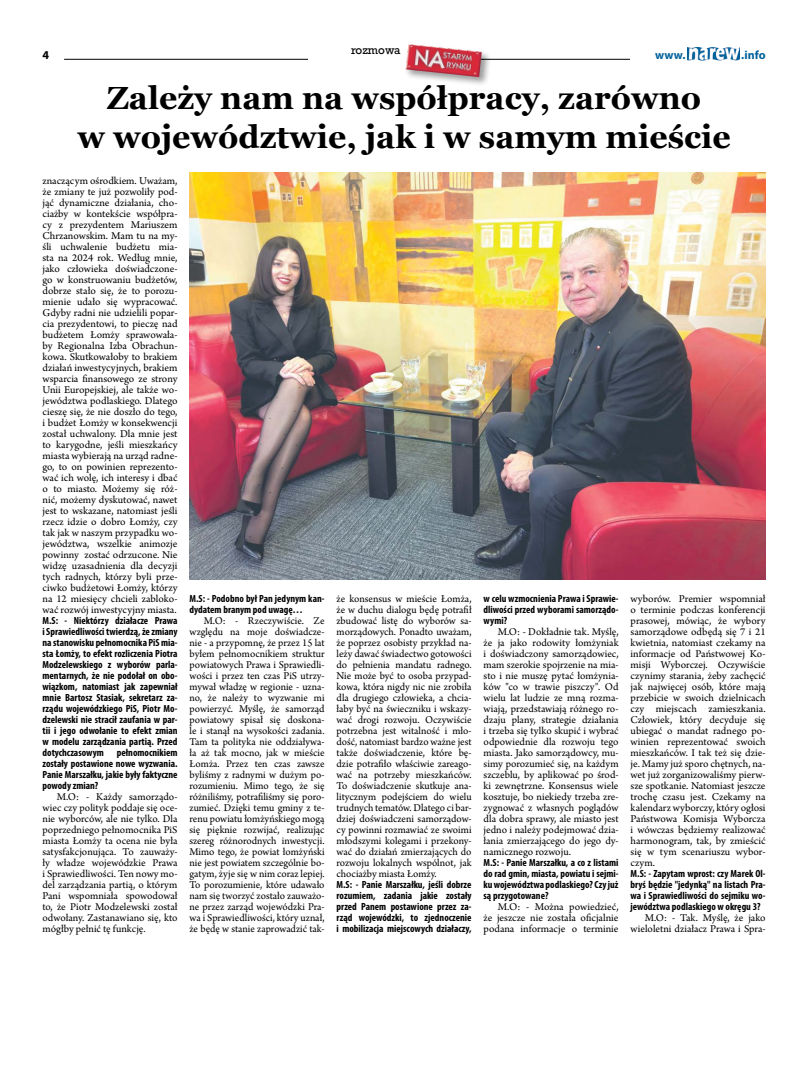
<style>
.page{position:relative;width:794px;height:1092px;background:#fff}
.page>*{position:absolute;margin:0;border:0;box-sizing:border-box;transform-origin:0 0}
.t1{font:700 32px/39px "Georgia";color:#000;text-align:center}
.t2{font:700 12px "Myriad Pro";color:#00629b}
.t3{font:700 12px "Myriad Pro";color:#000}
.t4{font:11px/11px "Arno Pro";color:#000;text-align:justify}
.t5{font:11px "Rockwell";color:#000}
.t6{font:700 condensed 10.4px/11px "Myriad Pro";color:#000;text-align:justify}
</style>
<div class="page">
<hr style="left:64px;top:59px;width:701px;height:1px;background:#000">
<div style="left:630px;top:51px;width:135px;height:18px;background:#fff"></div>
<img style="left:687px;top:47px;width:52px;height:13px">
<div style="left:308px;top:46px;width:136px;height:22px;background:#fff"></div>
<div style="left:404px;top:43px;width:87px;height:44px;background:#000;opacity:.4"></div>
<img style="left:406px;top:44px;width:76px;height:33px">
<img style="left:189px;top:173px;width:576px;height:407px">
<p class="t5" style="left:351px;top:43px;width:51px">rozmowa</p>
<p class="t3" style="left:43px;top:48px;width:8px">4</p>
<p class="t2" style="left:655px;top:47px;width:32px">www.</p>
<p class="t2" style="left:741px;top:47px;width:26px">.info</p>
<h1 class="t1" style="left:77px;top:77px;width:655px">Zależy nam na współpracy, zarówno<br>w województwie, jak i w samym mieście</h1>
<p class="t4" style="left:43px;top:175px;width:136px">znaczącym ośrodkiem. Uważam, że zmiany te już pozwoliły pod&shy;jąć dynamiczne działania, cho&shy;ciażby w kontekście współpra&shy;cy z prezydentem Mariuszem Chrzanowskim. Mam tu na my&shy;śli uchwalenie budżetu mia&shy;sta na 2024 rok. Według mnie, jako człowieka doświadczone&shy;go w konstruowaniu budżetów, dobrze stało się, że to porozu&shy;mienie udało się wypracować.<br>Gdyby radni nie udzielili popar&shy;cia prezydentowi, to pieczę nad budżetem Łomży sprawowała&shy;by Regionalna Izba Obrachun&shy;kowa. Skutkowałoby to brakiem działań inwestycyjnych, brakiem wsparcia finansowego ze strony Unii Europejskiej, ale także wo&shy;jewództwa podlaskiego. Dlatego cieszę się, że nie doszło do tego, i budżet Łomży w konsekwencji został uchwalony. Dla mnie jest to karygodne, jeśli mieszkańcy miasta wybierają na urząd radne&shy;go, to on powinien reprezento&shy;wać ich wolę, ich interesy i dbać o to miasto. Możemy się róż&shy;nić, możemy dyskutować, nawet jest to wskazane, natomiast jeśli rzecz idzie o dobro Łomży, czy tak jak w naszym przypadku wo&shy;jewództwa, wszelkie animozje powinny zostać odrzucone. Nie widzę uzasadnienia dla decyzji tych radnych, którzy byli prze&shy;ciwko budżetowi Łomży, którzy na 12 miesięcy chcieli zabloko&shy;wać rozwój inwestycyjny miasta.</p>
<p class="t6" style="left:43px;top:614px;width:136px">M.S: - Niektórzy działacze Prawa i Sprawiedliwości twierdzą, że zmiany na stanowisku pełnomocnika PiS mia&shy;sta Łomży, to efekt rozliczenia Piotra Modzelewskiego z wyborów parla&shy;mentarnych, że nie podołał on obo&shy;wiązkom, natomiast jak zapewniał mnie Bartosz Stasiak, sekretarz za&shy;rządu wojewódzkiego PiS, Piotr Mo&shy;dzelewski nie stracił zaufania w par&shy;tii i jego odwołanie to efekt zmian w modelu zarządzania partią. Przed dotychczasowym pełnomocnikiem zostały postawione nowe wyzwania.<br>Panie Marszałku, jakie były faktyczne powody zmian?</p>
<p class="t4" style="left:43px;top:791px;width:136px;text-indent:14px">M.O: - Każdy samorządo&shy;wiec czy polityk poddaje się oce&shy;nie wyborców, ale nie tylko. Dla poprzedniego pełnomocnika PiS miasta Łomży ta ocena nie była satysfakcjonująca. To zauważy&shy;ły władze wojewódzkie Prawa i Sprawiedliwości. Ten nowy mo&shy;del zarządzania partią, o którym Pani wspomniała spowodował to, że Piotr Modzelewski został odwołany. Zastanawiano się, kto mógłby pełnić tę funkcję.</p>
<p class="t6" style="left:189px;top:592px;width:136px">M.S: - Podobno był Pan jedynym kan&shy;dydatem branym pod uwagę…</p>
<p class="t4" style="left:189px;top:615px;width:136px;text-indent:14px">M.O: - Rzeczywiście. Ze względu na moje doświadcze&shy;nie - a przypomnę, że przez 15 lat byłem pełnomocnikiem struktur powiatowych Prawa i Sprawiedli&shy;wości i przez ten czas PiS utrzy&shy;mywał władzę w regionie - uzna&shy;no, że należy to wyzwanie mi powierzyć. Myślę, że samorząd powiatowy spisał się doskona&shy;le i stanął na wysokości zadania.<br>Tam ta polityka nie oddziaływa&shy;ła aż tak mocno, jak w mieście Łomża. Przez ten czas zawsze byliśmy z radnymi w dużym po&shy;rozumieniu. Mimo tego, że się różniliśmy, potrafiliśmy się poro&shy;zumieć. Dzięki temu gminy z te&shy;renu powiatu łomżyńskiego mogą się pięknie rozwijać, realizując szereg różnorodnych inwestycji.<br>Mimo tego, że powiat łomżyński nie jest powiatem szczególnie bo&shy;gatym, żyje się w nim coraz lepiej.<br>To porozumienie, które udawało nam się tworzyć zostało zauważo&shy;ne przez zarząd wojewódzki Pra&shy;wa i Sprawiedliwości, który uznał, że będę w stanie zaprowadzić tak-</p>
<p class="t4" style="left:336px;top:593px;width:136px">że konsensus w mieście Łomża, że w duchu dialogu będę potrafił zbudować listę do wyborów sa&shy;morządowych. Ponadto uważam, że poprzez osobisty przykład na&shy;leży dawać świadectwo gotowości do pełnienia mandatu radnego.<br>Nie może być to osoba przypad&shy;kowa, która nigdy nic nie zrobiła dla drugiego człowieka, a chcia&shy;łaby być na świeczniku i wskazy&shy;wać drogi rozwoju. Oczywiście potrzebna jest witalność i mło&shy;dość, natomiast bardzo ważne jest także doświadczenie, które bę&shy;dzie potrafiło właściwie zareago&shy;wać na potrzeby mieszkańców.<br>To doświadczenie skutkuje ana&shy;litycznym podejściem do wielu trudnych tematów. Dlatego ci bar&shy;dziej doświadczeni samorządow&shy;cy powinni rozmawiać ze swoimi młodszymi kolegami i przekony&shy;wać do działań zmierzających do rozwoju lokalnych wspólnot, jak chociażby miasta Łomży.</p>
<p class="t6" style="left:336px;top:878px;width:136px">M.S: - Panie Marszałku, jeśli dobrze rozumiem, zadania jakie zostały przed Panem postawione przez za&shy;rząd wojewódzki, to zjednoczenie i mobilizacja miejscowych działaczy,</p>
<p class="t6" style="left:483px;top:592px;width:136px">w celu wzmocnienia Prawa i Sprawie&shy;dliwości przed wyborami samorządo&shy;wymi?</p>
<p class="t4" style="left:483px;top:626px;width:136px;text-indent:14px">M.O: - Dokładnie tak. Myślę, że ja jako rodowity łomżyniak i doświadczony samorządowiec, mam szerokie spojrzenie na mia&shy;sto i nie muszę pytać łomżynia&shy;ków "co w trawie piszczy". Od wielu lat ludzie ze mną rozma&shy;wiają, przedstawiają różnego ro&shy;dzaju plany, strategie działania i trzeba się tylko skupić i wybrać odpowiednie dla rozwoju tego miasta. Jako samorządowcy, mu&shy;simy porozumieć się, na każdym szczeblu, by aplikować po środ&shy;ki zewnętrzne. Konsensus wiele kosztuje, bo niekiedy trzeba zre&shy;zygnować z własnych poglądów dla dobra sprawy, ale miasto jest jedno i należy podejmować dzia&shy;łania zmierzającego do jego dy&shy;namicznego rozwoju.</p>
<p class="t6" style="left:483px;top:856px;width:136px">M.S: - Panie Marszałku, a co z listami do rad gmin, miasta, powiatu i sejmi&shy;ku województwa podlaskiego? Czy już są przygotowane?</p>
<p class="t4" style="left:483px;top:901px;width:136px;text-indent:14px">M.O: - Można powiedzieć, że jeszcze nie została oficjalnie podana informacje o terminie</p>
<p class="t4" style="left:630px;top:593px;width:136px">wyborów. Premier wspomniał o terminie podczas konferencji prasowej, mówiąc, że wybory samorządowe odbędą się 7 i 21 kwietnia, natomiast czekamy na informacje od Państwowej Ko&shy;misji Wyborczej. Oczywiście czynimy starania, żeby zachęcić jak najwięcej osób, które mają przebicie w swoich dzielnicach czy miejscach zamieszkania.<br>Człowiek, który decyduje się ubiegać o mandat radnego po&shy;winien reprezentować swoich mieszkańców. I tak też się dzie&shy;je. Mamy już sporo chętnych, na&shy;wet już zorganizowaliśmy pierw&shy;sze spotkanie. Natomiast jeszcze trochę czasu jest. Czekamy na kalendarz wyborczy, który ogłosi Państwowa Komisja Wyborcza i wówczas będziemy realizować harmonogram, tak, by zmieścić się w tym scenariuszu wybor&shy;czym.</p>
<p class="t6" style="left:630px;top:867px;width:136px">M.S: - Zapytam wprost: czy Marek Ol&shy;bryś będzie "jedynką" na listach Pra&shy;wa i Sprawiedliwości do sejmiku wo&shy;jewództwa podlaskiego w okręgu 3?</p>
<p class="t4" style="left:630px;top:912px;width:136px;text-align:right">M.O: - Tak. Myślę, że jako wieloletni działacz Prawa i Spra-</p>
</div>
